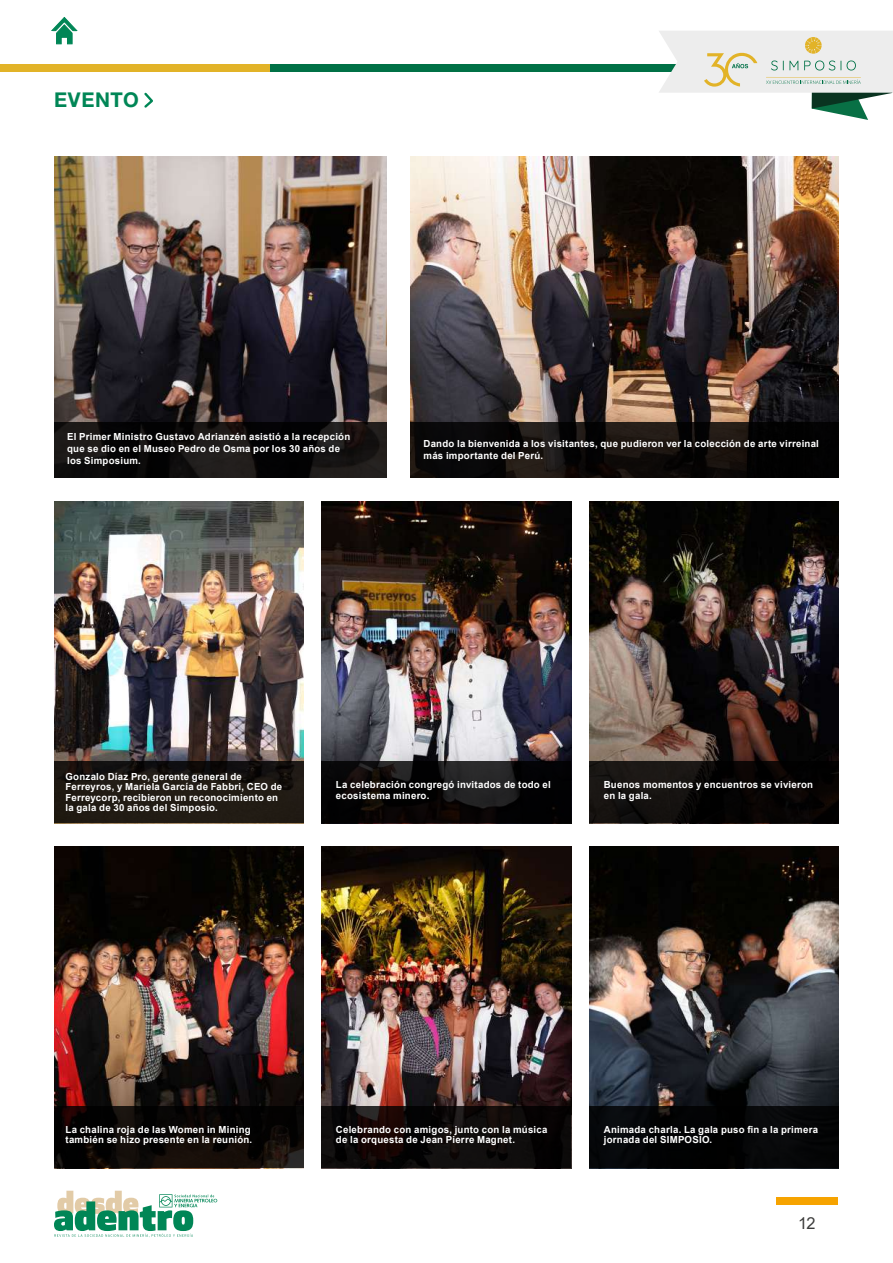
<style>
.page{position:relative;width:893px;height:1263px;background:#fff}
.page>*{position:absolute;margin:0;border:0;box-sizing:border-box;transform-origin:0 0}
.t1{font:700 20.4px "Helvetica Neue LT Std";letter-spacing:.03em;color:#008656}
.t2{font:16.5px "Arial";color:#3c3c3b}
.t3{font:700 9.75px/10.5px "Arial";letter-spacing:.025em;color:#fff}
</style>
<div class="page">
<div style="left:776px;top:1197px;width:62px;height:8px;background:#f6a300"></div>
<svg style="left:54px;top:1191px;width:163px;height:46px"></svg>
<svg style="left:51px;top:17px;width:27px;height:28px"></svg>
<div style="left:270px;top:64px;width:623px;height:8px;background:#007146"></div>
<div style="left:0;top:64px;width:270px;height:8px;background:#e2b328"></div>
<img style="left:54px;top:156px;width:333px;height:266px">
<img style="left:410px;top:156px;width:429px;height:266px">
<img style="left:54px;top:502px;width:250px;height:259px">
<img style="left:54px;top:847px;width:250px;height:259px">
<img style="left:321px;top:502px;width:250px;height:259px">
<img style="left:321px;top:847px;width:250px;height:259px">
<img style="left:589px;top:502px;width:250px;height:259px">
<img style="left:589px;top:847px;width:250px;height:259px">
<svg style="left:54px;top:422px;width:333px;height:56px;background:#110f0e"></svg>
<svg style="left:410px;top:422px;width:429px;height:56px;background:#0e0b09"></svg>
<svg style="left:54px;top:761px;width:250px;height:62px;background:#1d1712"></svg>
<svg style="left:54px;top:1106px;width:250px;height:62px;background:#0c0805"></svg>
<svg style="left:321px;top:761px;width:250px;height:62px;background:#0d0b0c"></svg>
<svg style="left:321px;top:1106px;width:250px;height:62px;background:#0d0808"></svg>
<div style="left:589px;top:761px;width:250px;height:62px;background:linear-gradient(to right,#181513,#010000)"></div>
<div style="left:589px;top:1106px;width:250px;height:62px;background:#040507"></div>
<svg style="left:659px;top:31px;width:234px;height:89px"></svg>
<svg style="left:144px;top:92px;width:9px;height:16px"></svg>
<h1 class="t1" style="left:54px;top:87px;width:86px">EVENTO</h1>
<p class="t3" style="left:67px;top:431px;width:285px;line-height:12px">El Primer Ministro Gustavo Adrianzén asistió a la recepción que se dio en el Museo Pedro de Osma por los 30 años de los Simposium.</p>
<p class="t3" style="left:423px;top:438px;width:397px;line-height:12px">Dando la bienvenida a los visitantes, que pudieron ver la colección de arte virreinal más importante del Perú.</p>
<p class="t3" style="left:65px;top:771px;width:218px">Gonzalo Díaz Pro, gerente general de Ferreyros, y Mariela García de Fabbri, CEO de Ferreycorp, recibieron un reconocimiento en la gala de 30 años del Simposio.</p>
<p class="t3" style="left:336px;top:780px;width:216px">La celebración congregó invitados de todo el ecosistema minero.</p>
<p class="t3" style="left:604px;top:780px;width:211px">Buenos momentos y encuentros se vivieron en la gala.</p>
<p class="t3" style="left:65px;top:1124px;width:188px">La chalina roja de las Women in Mining también se hizo presente en la reunión.</p>
<p class="t3" style="left:336px;top:1124px;width:213px">Celebrando con amigos, junto con la música de la orquesta de Jean Pierre Magnet.</p>
<p class="t3" style="left:604px;top:1124px;width:216px">Animada charla. La gala puso fin a la primera jornada del SIMPOSIO.</p>
<h2 class="t2" style="left:798px;top:1212px;width:19px">12</h2>
</div>
